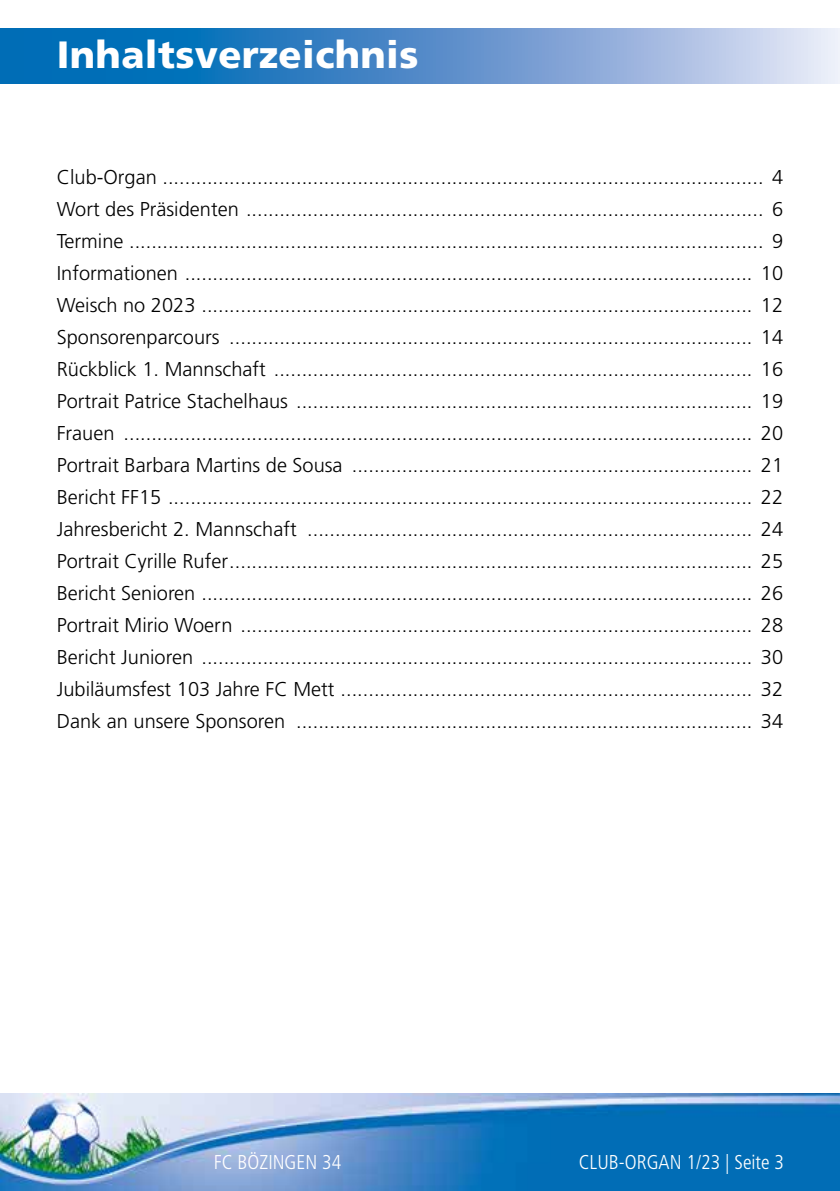
<style>
.page{position:relative;width:840px;height:1191px;background:#fff}
.page>*{position:absolute;margin:0;border:0;box-sizing:border-box;transform-origin:0 0}
.t1{font:900 38px "Frutiger LT Std";letter-spacing:.01em;color:#fff}
.t2{font:300 20px/32px "Frutiger LT Std";color:#000;text-align:justify}
.t3{font:300 condensed 20px "Frutiger LT Std";color:#fff}
</style>
<div class="page">
<img style="left:0;top:1093px;width:839px;height:98px">
<svg style="left:0;top:28px;width:839px;height:56px;background:#5a96cd"></svg>
<h1 class="t1" style="left:57px;top:32px;width:363px">Inhaltsverzeichnis</h1>
<p class="t2" style="left:57px;top:161px;width:727px">Club-Organ ............................................................................................................ 4<br>Wort des Präsidenten ............................................................................................. 6<br>Termine .................................................................................................................. 9<br>Informationen ...................................................................................................... 10<br>Weisch no 2023 ................................................................................................... 12<br>Sponsorenparcours .............................................................................................. 14<br>Rückblick 1. Mannschaft ...................................................................................... 16<br>Portrait Patrice Stachelhaus .................................................................................. 19<br>Frauen ................................................................................................................. 20<br>Portrait Barbara Martins de Sousa ........................................................................ 21<br>Bericht FF15 ......................................................................................................... 22<br>Jahresbericht 2. Mannschaft ................................................................................ 24<br>Portrait Cyrille Rufer.............................................................................................. 25<br>Bericht Senioren ................................................................................................... 26<br>Portrait Mirio Woern ............................................................................................ 28<br>Bericht Junioren ................................................................................................... 30<br>Jubiläumsfest 103 Jahre FC Mett .......................................................................... 32<br>Dank an unsere Sponsoren .................................................................................. 34</p>
<p class="t3" style="left:214px;top:1150px;width:129px">FC BÖZINGEN 34</p>
<p class="t3" style="left:578px;top:1150px;width:207px">CLUB-ORGAN 1/23 | Seite 3</p>
</div>
